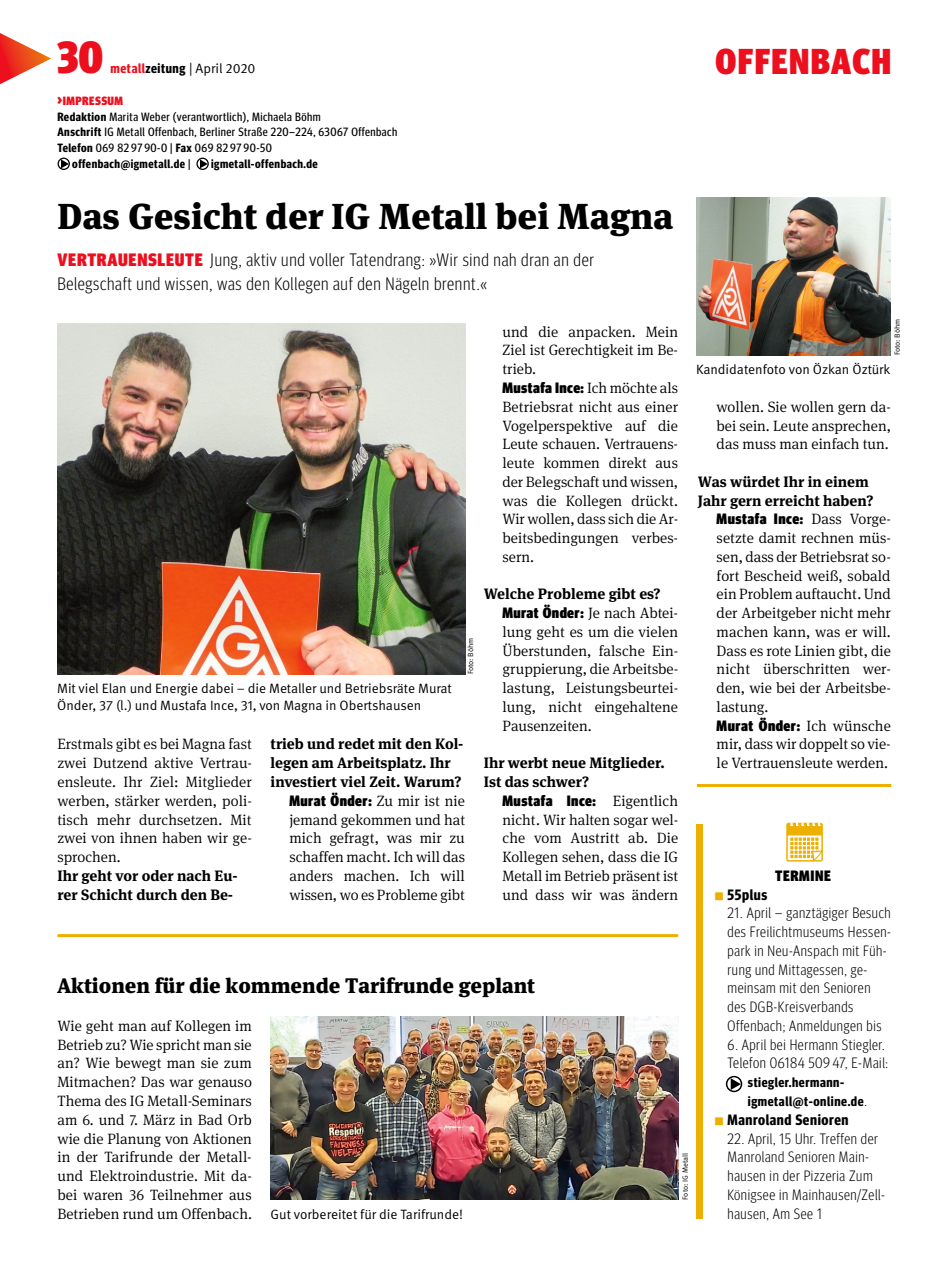
<style>
.page{position:relative;width:936px;height:1285px;background:#fff}
.page>*{position:absolute;margin:0;border:0;box-sizing:border-box;transform-origin:0 0}
.t1{font:900 condensed 45px "Meta Head IGMT";color:#ec101f}
.t2{font:900 36px "Meta Serif IGMT";color:#000}
.t3{font:900 condensed 36px "Meta Head IGMT";letter-spacing:.04em;color:#ec101f}
.t4{font:900 21px "Meta Serif IGMT";color:#000}
.t5{font:300 condensed 18px/24px "Meta Head IGMT";letter-spacing:.04em;color:#000}
.t6{font:300 15px/18.8px "Meta Serif IGMT";color:#000;text-align:justify}
.t7{font:300 condensed 15px/18.8px "Meta Head IGMT";letter-spacing:.04em;color:#000}
.t8{font:700 15px/18.8px "Meta Serif IGMT";color:#000}
.t9{font:900 condensed 15px "Meta Head IGMT";letter-spacing:.035em;color:#000}
.t10{font:700 15px "Meta Headline Cond OT";letter-spacing:.04em;color:#000}
.t11{font:13.5px/17.2px "Meta IGMT";letter-spacing:-.005em;color:#000}
.t12{font:700 13.5px/18.8px "Meta Headline Cond OT";letter-spacing:.04em;color:#000}
.t13{font:12px "Meta Headline Cond OT";letter-spacing:.04em;color:#000}
.t14{font:700 12px "Meta Headline Cond OT";letter-spacing:.04em;color:#000}
.t15{font:900 condensed 12px "Meta Head IGMT";letter-spacing:.04em;color:#ec101f}
.t16{font:7.5px "Meta IGMT";color:#000}
.s1{font-family:"Meta Headline Cond OT";font-weight:700;color:#ec101f}
.s2{font-family:"Meta Headline Cond OT";font-weight:700}
.s3{font-size:13.5px}
.s4{font-weight:700}
.s5{font-weight:400}
.s6{font-weight:900;color:#ec101f}
.s7{font-family:"Meta Serif IGMT";font-weight:300;font-stretch:normal}
.s8{font-family:"Meta Head IGMT";font-weight:900;font-stretch:condensed}
.s9{font-family:"Meta IGMT";font-size:10.5px;color:#edb000}
.s10{font-family:"Meta Head IGMT";font-weight:300;font-stretch:condensed;font-size:15px}
</style>
<div class="page">
<div style="left:697px;top:824px;width:6px;height:394px;background:#edb000"></div>
<svg style="left:786px;top:822px;width:37px;height:40px"></svg>
<hr style="left:57px;top:933px;width:621px;height:3px;background:#edb000">
<img style="left:57px;top:324px;width:408px;height:350px">
<div style="left:58px;top:158px;width:12px;height:12px;border:1px solid #000;border-radius:50%"></div>
<svg style="left:61px;top:159px;width:8px;height:9px"></svg>
<div style="left:196px;top:158px;width:13px;height:12px;border:1px solid #000;border-radius:50%"></div>
<svg style="left:200px;top:159px;width:8px;height:9px"></svg>
<svg style="left:0;top:33px;width:51px;height:51px"></svg>
<img style="left:270px;top:1016px;width:408px;height:183px">
<img style="left:696px;top:198px;width:194px;height:157px">
<hr style="left:697px;top:783px;width:194px;height:3px;background:#edb000">
<div style="left:725px;top:1075px;width:17px;height:16px;border:1px solid #000;border-radius:50%"></div>
<svg style="left:730px;top:1077px;width:10px;height:12px"></svg>
<h1 class="t1" style="left:57px;top:21px;width:47px">30</h1>
<p class="t11" style="left:111px;top:59px;width:146px"><span class="s1">metall</span><span class="s2">zeitung</span> | April 2020</p>
<p class="t15" style="left:57px;top:91px;width:67px"><span class="s3">&gt;</span>IMPRESSUM</p>
<p class="t13" style="left:57px;top:109px;width:265px"><span class="s4">Redaktion</span> Marita Weber (verantwortlich), Michaela Böhm</p>
<p class="t13" style="left:57px;top:125px;width:341px"><span class="s4">Anschrift</span> IG Metall Offenbach, Berliner Straße 220–224, 63067 Offenbach</p>
<p class="t13" style="left:57px;top:141px;width:216px"><span class="s4">Telefon</span> 069 82 97 90-0 | <span class="s4">Fax</span> 069 82 97 90-50</p>
<p class="t14" style="left:72px;top:156px;width:120px">offenbach@igmetall.de <span class="s5">|</span></p>
<p class="t14" style="left:211px;top:156px;width:108px">igmetall-offenbach.de</p>
<h2 class="t3" style="left:715px;top:33px;width:177px">OFFENBACH</h2>
<h2 class="t2" style="left:57px;top:186px;width:617px">Das Gesicht der IG Metall bei Magna</h2>
<p class="t5" style="left:57px;top:246px;width:538px"><span class="s6">VERTRAUENSLEUTE</span> Jung, aktiv und voller Tatendrang: »Wir sind nah dran an der<br>Belegschaft und wissen, was den Kollegen auf den Nägeln brennt.«</p>
<p class="t11" style="left:57px;top:679px;width:396px">Mit viel Elan und Energie dabei – die Metaller und Betriebsräte Murat<br>Önder, 37 (l.) und Mustafa Ince, 31, von Magna in Obertshausen</p>
<p class="t16" style="left:465px;top:674px;width:38px;rotate:-90deg">Foto: Böhm</p>
<p class="t6" style="left:57px;top:734px;width:196px">Erstmals gibt es bei Magna fast zwei Dutzend aktive Vertrau&shy;ensleute. Ihr Ziel: Mitglieder werben, stärker werden, poli&shy;tisch mehr durchsetzen. Mit zwei von ihnen haben wir ge&shy;sprochen.</p>
<p class="t8" style="left:57px;top:864px;width:181px">Ihr geht vor oder nach Eu&shy;rer Schicht durch den Be-</p>
<p class="t8" style="left:270px;top:733px;width:194px">trieb und redet mit den Kol&shy;legen am Arbeitsplatz. Ihr investiert viel Zeit. Warum?</p>
<p class="t9" style="left:289px;top:788px;width:177px">Murat Önder: <span class="s7">Zu mir ist nie</span></p>
<p class="t6" style="left:289px;top:809px;width:177px">jemand gekommen und hat mich gefragt, was mir zu schaffen macht. Ich will das anders machen. Ich will wissen, wo es Probleme gibt</p>
<p class="t6" style="left:502px;top:321px;width:177px">und die anpacken. Mein Ziel ist Gerechtigkeit im Be&shy;trieb.</p>
<p class="t9" style="left:502px;top:375px;width:177px">Mustafa Ince: <span class="s7">Ich möchte als</span></p>
<p class="t6" style="left:502px;top:396px;width:177px">Betriebsrat nicht aus einer Vogelperspektive auf die Leute schauen. Vertrauens&shy;leute kommen direkt aus der Belegschaft und wissen, was die Kollegen drückt.<br>Wir wollen, dass sich die Ar&shy;beitsbedingungen verbes&shy;sern.</p>
<p class="t6" style="left:502px;top:584px;width:177px;text-align:left;text-indent:-19px"><span class="s4">Welche Probleme gibt es?<br></span><span class="s8">Murat Önder:</span> Je nach Abtei&shy;lung geht es um die vielen<br>Überstunden, falsche Ein&shy;gruppierung, die Arbeitsbe&shy;lastung, Leistungsbeurtei&shy;lung, nicht eingehaltene<br>Pausenzeiten.</p>
<p class="t8" style="left:483px;top:752px;width:183px">Ihr werbt neue Mitglieder.<br>Ist das schwer?</p>
<p class="t9" style="left:502px;top:788px;width:177px">Mustafa Ince: <span class="s7">Eigentlich</span></p>
<p class="t6" style="left:502px;top:809px;width:177px">nicht. Wir halten sogar wel&shy;che vom Austritt ab. Die Kollegen sehen, dass die IG Metall im Betrieb präsent ist und dass wir was ändern</p>
<h3 class="t4" style="left:57px;top:968px;width:479px">Aktionen für die kommende Tarifrunde geplant</h3>
<p class="t6" style="left:57px;top:1015px;width:196px">Wie geht man auf Kollegen im Betrieb zu? Wie spricht man sie an? Wie bewegt man sie zum Mitmachen? Das war genauso Thema des IG Metall-Seminars am 6. und 7. März in Bad Orb wie die Planung von Aktionen in der Tarifrunde der Metall&shy;und Elektroindustrie. Mit da&shy;bei waren 36 Teilnehmer aus Betrieben rund um Offenbach.</p>
<p class="t11" style="left:270px;top:1204px;width:194px">Gut vorbereitet für die Tarifrunde!</p>
<p class="t16" style="left:679px;top:1199px;width:48px;rotate:-90deg">Foto: IG Metall</p>
<p class="t16" style="left:891px;top:355px;width:38px;rotate:-90deg">Foto: Böhm</p>
<p class="t11" style="left:696px;top:360px;width:196px">Kandidatenfoto von Özkan Öztürk</p>
<p class="t6" style="left:716px;top:396px;width:176px">wollen. Sie wollen gern da&shy;bei sein. Leute ansprechen, das muss man einfach tun.</p>
<p class="t8" style="left:698px;top:471px;width:177px">Was würdet Ihr in einem<br>Jahr gern erreicht haben?</p>
<p class="t9" style="left:716px;top:507px;width:176px">Mustafa Ince: <span class="s7">Dass Vorge-</span></p>
<p class="t6" style="left:716px;top:527px;width:176px">setzte damit rechnen müs&shy;sen, dass der Betriebsrat so&shy;fort Bescheid weiß, sobald ein Problem auftaucht. Und der Arbeitgeber nicht mehr machen kann, was er will.<br>Dass es rote Linien gibt, die nicht überschritten wer&shy;den, wie bei der Arbeitsbe&shy;lastung.</p>
<p class="t9" style="left:716px;top:713px;width:176px">Murat Önder: <span class="s7">Ich wünsche</span></p>
<p class="t6" style="left:716px;top:734px;width:176px">mir, dass wir doppelt so vie&shy;le Vertrauensleute werden.</p>
<p class="t9" style="left:775px;top:863px;width:57px">TERMINE</p>
<p class="t10" style="left:714px;top:885px;width:54px"><span class="s9">■</span> 55plus</p>
<p class="t7" style="left:727px;top:902px;width:165px">21. April – ganztägiger Besuch des Freilichtmuseums Hessen&shy;park in Neu-Anspach mit Füh&shy;rung und Mittagessen, ge&shy;meinsam mit den Senioren des DGB-Kreisverbands<br>Offenbach; Anmeldungen bis</p>
<p class="t7" style="left:727px;top:1033px;width:162px">6. April bei Hermann Stiegler.<br>Telefon 06184 509 47, E-Mail:</p>
<p class="t12" style="left:747px;top:1072px;width:120px">stiegler.hermann&shy;igmetall@t-online.de<span class="s10">.</span></p>
<p class="t10" style="left:714px;top:1110px;width:135px"><span class="s9">■</span> Manroland Senioren</p>
<p class="t7" style="left:727px;top:1127px;width:159px">22. April, 15 Uhr. Treffen der<br>Manroland Senioren Main - hausen in der Pizzeria Zum<br>Königsee in Mainhausen/Zell&shy;hausen, Am See 1</p>
</div>
